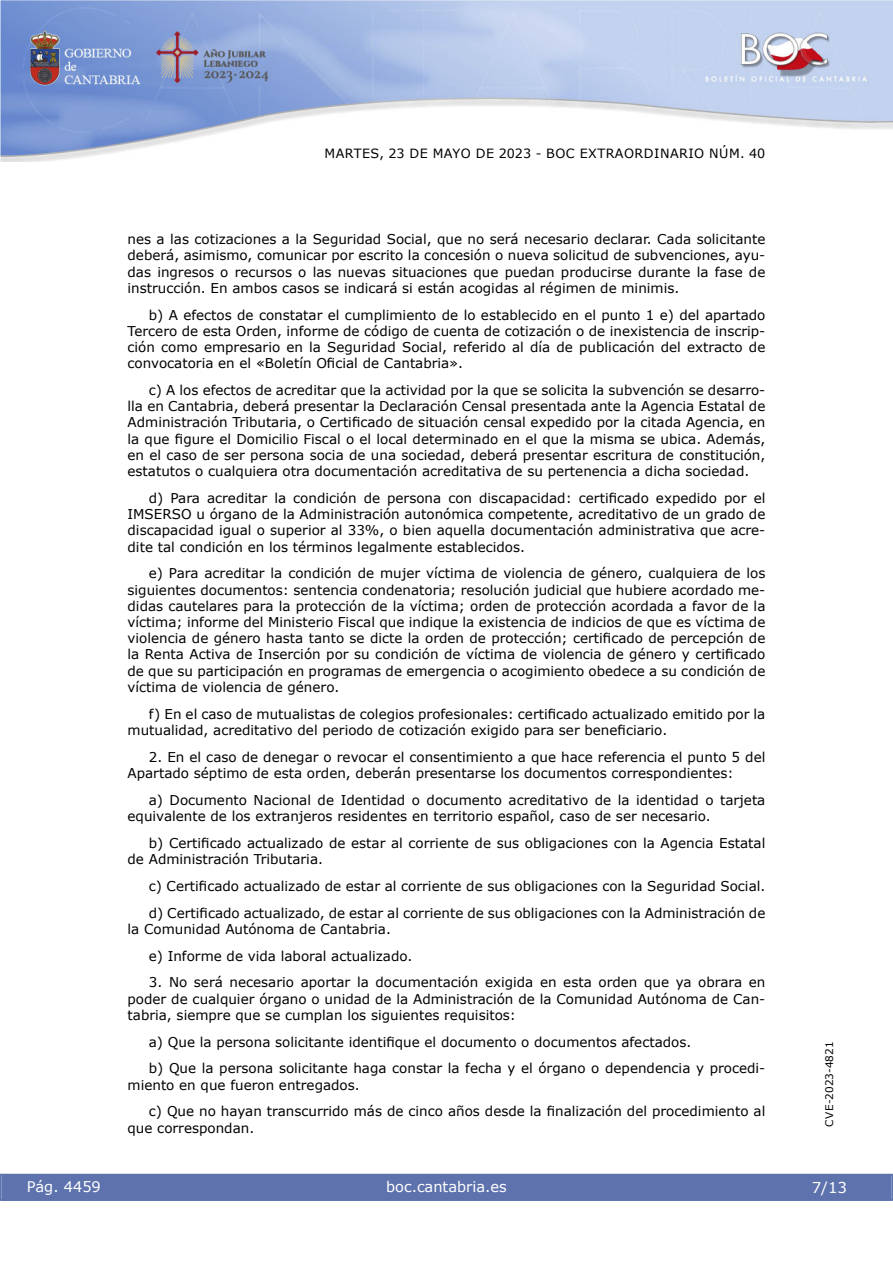
<style>
.page{position:relative;width:893px;height:1263px;background:#fff}
.page>*{position:absolute;margin:0;border:0;box-sizing:border-box;transform-origin:0 0}
.t1{font:15px "Verdana 2";color:#fff}
.t2{font:14.55px "Verdana 2";color:#fff}
.t3{font:14.55px "Verdana";color:#fff}
.inicio_de_parrafo{font:13.5px/16.2px "Verdana";color:#000}
.inicio_de_parrafo-2{font:13.5px/16.2px "Verdana 2";color:#000;text-align:justify}
.t4{font:12.75px "Verdana 2";letter-spacing:.035em;color:#000}
.t5{font:10.5px "Verdana 2";color:#000}
.s1{font-family:"Verdana"}
.s2{font-family:"Verdana 2"}
</style>
<div class="page">
<img style="left:0;top:0;width:893px;height:161px">
<div style="left:1px;top:1174px;width:890px;height:27px;background:#5e73ae"></div>
<p class="t4" style="left:324px;top:144px;width:442px">MARTES, 23 DE MAYO DE 2023 - BOC EXTRAORDINARIO NÚM. 40</p>
<p class="inicio_de_parrafo-2" style="left:128px;top:231px;width:639px">nes a las cotizaciones a la Seguridad Social, que no será necesario declarar. Cada solicitante deberá, asimismo, comunicar por escrito la concesión o nueva solicitud de subvenciones, ayu&shy;das ingresos o recursos o las nuevas situaciones que puedan producirse durante la fase de instrucción. En ambos casos se indicará si están acogidas al régimen de minimis.</p>
<p class="inicio_de_parrafo-2" style="left:128px;top:306px;width:639px;text-indent:21px"><span class="s1">b) A efectos de constatar el cumplimiento de lo establecido en el punto 1 e) del apartado </span>Tercero de esta Orden, informe de código de cuenta de cotización o de inexistencia de inscrip&shy;ción como empresario en la Seguridad Social, referido al día de publicación del extracto de <span class="s1">convocatoria en el «Boletín Oficial de Cantabria».</span></p>
<p class="inicio_de_parrafo-2" style="left:128px;top:382px;width:639px;text-indent:21px"><span class="s1">c) A los efectos de acreditar que la actividad por la que se solicita la subvención se desarro&shy;</span>lla en Cantabria, deberá presentar la Declaración Censal presentada ante la Agencia Estatal de <span class="s1">Administración Tributaria, o Certificado de situación censal expedido por la citada Agencia, en la que figure el Domicilio Fiscal o el local determinado en el que la misma se ubica. Además, </span>en el caso de ser persona socia de una sociedad, deberá presentar escritura de constitución, estatutos o cualquiera otra documentación acreditativa de su pertenencia a dicha sociedad.</p>
<p class="inicio_de_parrafo" style="left:128px;top:490px;width:639px;text-align:justify;text-indent:21px">d) Para acreditar la condición de persona con discapacidad: certificado expedido por el IMSERSO u órgano de la Administración autonómica competente, acreditativo de un grado de <span class="s2">discapacidad igual o superior al 33%, o bien aquella documentación administrativa que acre&shy;dite tal condición en los términos legalmente establecidos.</span></p>
<p class="inicio_de_parrafo" style="left:128px;top:565px;width:639px;text-align:justify;text-indent:21px">e) Para acreditar la condición de mujer víctima de violencia de género, cualquiera de los <span class="s2">siguientes documentos: sentencia condenatoria; resolución judicial que hubiere acordado me&shy;didas cautelares para la protección de la víctima; orden de protección acordada a favor de la </span>víctima; informe del Ministerio Fiscal que indique la existencia de indicios de que es víctima de violencia de género hasta tanto se dicte la orden de protección; certificado de percepción de la Renta Activa de Inserción por su condición de víctima de violencia de género y certificado <span class="s2">de que su participación en programas de emergencia o acogimiento obedece a su condición de víctima de violencia de género.</span></p>
<p class="inicio_de_parrafo" style="left:128px;top:705px;width:639px;text-indent:21px">f) En el caso de mutualistas de colegios profesionales: certificado actualizado emitido por la mutualidad, acreditativo del periodo de cotización exigido para ser beneficiario.</p>
<p class="inicio_de_parrafo-2" style="left:128px;top:748px;width:639px;text-indent:21px">2. En el caso de denegar o revocar el consentimiento a que hace referencia el punto 5 del<br>Apartado séptimo de esta orden, deberán presentarse los documentos correspondientes:</p>
<p class="inicio_de_parrafo-2" style="left:128px;top:791px;width:639px;text-indent:21px"><span class="s1">a) Documento Nacional de Identidad o documento acreditativo de la identidad o tarjeta </span>equivalente de los extranjeros residentes en territorio español, caso de ser necesario.</p>
<p class="inicio_de_parrafo" style="left:128px;top:834px;width:639px;text-indent:21px">b) Certificado actualizado de estar al corriente de sus obligaciones con la Agencia Estatal <span class="s2">de Administración Tributaria.</span></p>
<p class="inicio_de_parrafo" style="left:149px;top:877px;width:618px">c) Certificado actualizado de estar al corriente de sus obligaciones con la Seguridad Social.</p>
<p class="inicio_de_parrafo" style="left:128px;top:904px;width:639px;text-indent:21px">d) Certificado actualizado, de estar al corriente de sus obligaciones con la Administración de <span class="s2">la Comunidad Autónoma de Cantabria.</span></p>
<p class="inicio_de_parrafo" style="left:149px;top:947px;width:265px">e) Informe de vida laboral actualizado.</p>
<p class="inicio_de_parrafo-2" style="left:128px;top:974px;width:639px;text-indent:21px">3. No será necesario aportar la documentación exigida en esta orden que ya obrara en poder de cualquier órgano o unidad de la Administración de la Comunidad Autónoma de Can&shy;tabria, siempre que se cumplan los siguientes requisitos:</p>
<p class="inicio_de_parrafo" style="left:149px;top:1033px;width:544px">a) Que la persona solicitante identifique el documento o documentos afectados.</p>
<p class="inicio_de_parrafo" style="left:128px;top:1060px;width:639px;text-indent:21px">b) Que la persona solicitante haga constar la fecha y el órgano o dependencia y procedi&shy;<span class="s2">miento en que fueron entregados.</span></p>
<p class="inicio_de_parrafo" style="left:128px;top:1103px;width:639px;text-indent:21px">c) Que no hayan transcurrido más de cinco años desde la finalización del procedimiento al <span class="s2">que correspondan.</span></p>
<p class="t3" style="left:27px;top:1177px;width:76px">Pág. 4459</p>
<p class="t2" style="left:386px;top:1177px;width:122px">boc.cantabria.es</p>
<p class="t5" style="left:822px;top:1126px;width:87px;rotate:-90deg">CVE-2023-4821</p>
<p class="t1" style="left:812px;top:1177px;width:37px">7/13</p>
</div>
